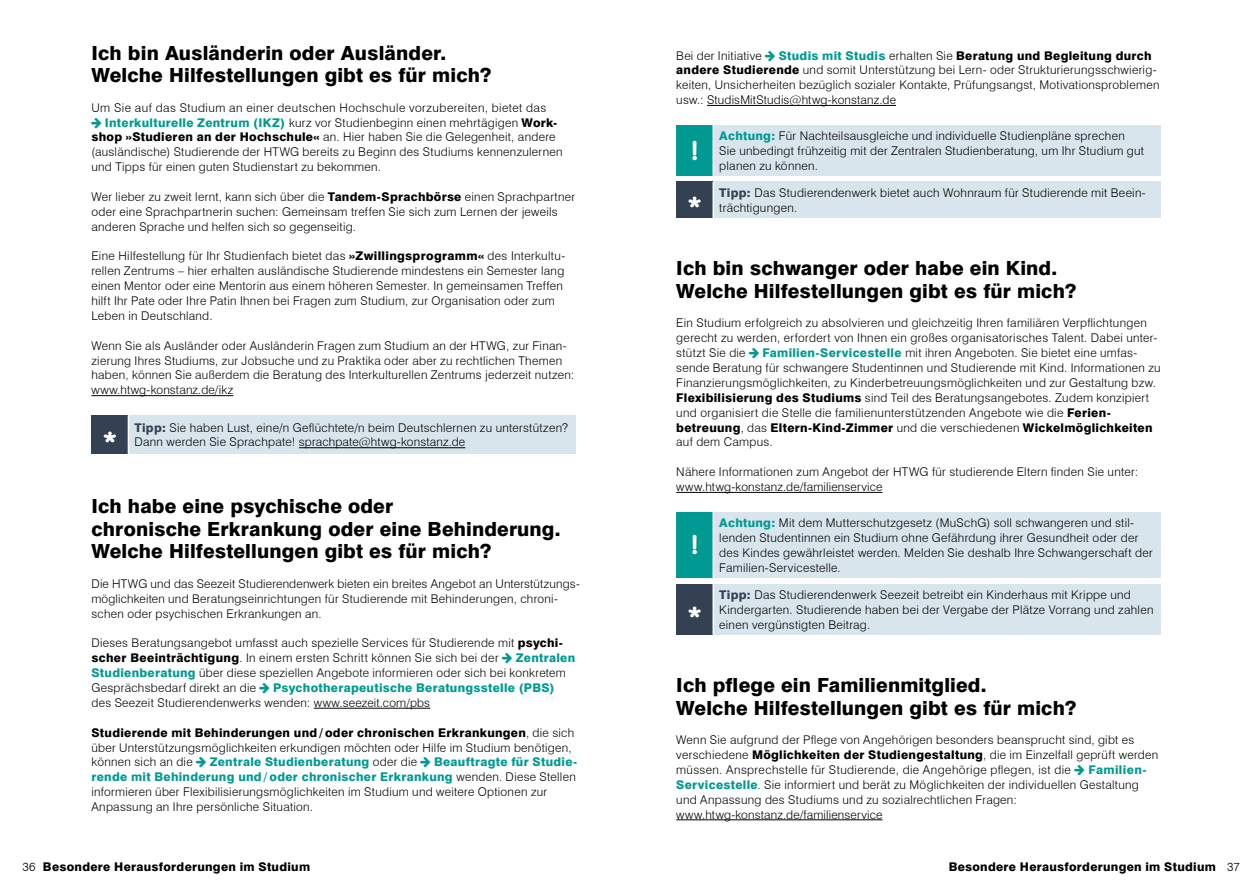
<style>
.page{position:relative;width:1259px;height:893px;background:#fff}
.page>*{position:absolute;margin:0;border:0;box-sizing:border-box;transform-origin:0 0}
.t1{font:700 27px "Blogger Sans";color:#fff}
.t2{font:800 19.5px/22.5px "Swiss 721 BT";letter-spacing:.01em;color:#000}
.t3{font:300 12px/14.9px "Swiss 721 BT";letter-spacing:.025em;color:#000}
.t4{font:800 12px "Swiss 721 BT";letter-spacing:.025em;color:#000}
.t5{font:800 12px "Swiss 721 BT";letter-spacing:.025em;color:#009a93}
.s1{font-weight:800;color:#009a93}
.s2{font-weight:800}
.s3{font-weight:800;color:#334152}
.s4{font-weight:300;color:#000}
.s5{font-weight:300}
</style>
<div class="page">
<hr style="left:91px;top:395px;width:142px;height:1px;background:#000">
<hr style="left:314px;top:708px;width:116px;height:1px;background:#000">
<div style="left:91px;top:415px;width:37px;height:39px;background:#334152"></div>
<div style="left:128px;top:415px;width:448px;height:39px;background:#d9e5ec"></div>
<hr style="left:128px;top:415px;width:1px;height:39px;background:#fff">
<hr style="left:299px;top:447px;width:166px;height:1px;background:#000">
<hr style="left:707px;top:105px;width:189px;height:1px;background:#000">
<hr style="left:676px;top:492px;width:206px;height:1px;background:#000">
<hr style="left:676px;top:819px;width:206px;height:1px;background:#000">
<div style="left:676px;top:125px;width:37px;height:51px;background:#009a93"></div>
<div style="left:713px;top:125px;width:447px;height:51px;background:#d9e5ec"></div>
<hr style="left:712px;top:125px;width:2px;height:51px;background:#fff">
<div style="left:676px;top:182px;width:37px;height:36px;background:#334152"></div>
<div style="left:713px;top:182px;width:447px;height:36px;background:#d9e5ec"></div>
<hr style="left:712px;top:182px;width:2px;height:36px;background:#fff">
<div style="left:676px;top:512px;width:37px;height:66px;background:#009a93"></div>
<div style="left:713px;top:512px;width:447px;height:66px;background:#d9e5ec"></div>
<hr style="left:712px;top:512px;width:2px;height:66px;background:#fff">
<div style="left:676px;top:584px;width:37px;height:51px;background:#334152"></div>
<div style="left:713px;top:584px;width:447px;height:51px;background:#d9e5ec"></div>
<hr style="left:712px;top:584px;width:2px;height:51px;background:#fff">
<h2 class="t2" style="left:91px;top:41px;width:401px">Ich bin Ausländerin oder Ausländer.<br>Welche Hilfestellungen gibt es für mich?</h2>
<p class="t3" style="left:91px;top:100px;width:456px">Um Sie auf das Studium an einer deutschen Hochschule vorzubereiten, bietet das</p>
<p class="t3" style="left:105px;top:115px;width:454px"><span class="s1">Interkulturelle Zentrum (IKZ)</span> kurz vor Studienbeginn einen mehrtägigen <span class="s2">Work-</span></p>
<p class="t3" style="left:91px;top:130px;width:466px"><span class="s2">shop »Studieren an der Hochschule«</span> an. Hier haben Sie die Gelegenheit, andere</p>
<p class="t3" style="left:91px;top:144px;width:472px">(ausländische) Studierende der HTWG bereits zu Beginn des Studiums kennenzulernen</p>
<p class="t3" style="left:91px;top:159px;width:291px">und Tipps für einen guten Studienstart zu bekommen.</p>
<p class="t3" style="left:91px;top:189px;width:485px">Wer lieber zu zweit lernt, kann sich über die <span class="s2">Tandem-Sprachbörse</span> einen Sprachpartner oder eine Sprachpartnerin suchen: Gemeinsam treffen Sie sich zum Lernen der jeweils anderen Sprache und helfen sich so gegenseitig.</p>
<p class="t3" style="left:91px;top:249px;width:475px">Eine Hilfestellung für Ihr Studienfach bietet das <span class="s2">»Zwillingsprogramm«</span> des Interkultu&shy;rellen Zentrums – hier erhalten ausländische Studierende mindestens ein Semester lang einen Mentor oder eine Mentorin aus einem höheren Semester. In gemeinsamen Treffen hilft Ihr Pate oder Ihre Patin Ihnen bei Fragen zum Studium, zur Organisation oder zum Leben in Deutschland.</p>
<p class="t3" style="left:91px;top:338px;width:484px">Wenn Sie als Ausländer oder Ausländerin Fragen zum Studium an der HTWG, zur Finan&shy;zierung Ihres Studiums, zur Jobsuche und zu Praktika oder aber zu rechtlichen Themen haben, können Sie außerdem die Beratung des Interkulturellen Zentrums jederzeit nutzen: www.htwg-konstanz.de/ikz</p>
<h1 class="t1" style="left:103px;top:425px;width:16px">*</h1>
<p class="t3" style="left:134px;top:420px;width:435px"><span class="s3">Tipp:</span> Sie haben Lust, eine/n Geflüchtete/n beim Deutschlernen zu unterstützen?<br>Dann werden Sie Sprachpate! sprachpate@htwg-konstanz.de</p>
<h2 class="t2" style="left:91px;top:495px;width:470px">Ich habe eine psychische oder<br>chronische Erkrankung oder eine Behinderung.<br>Welche Hilfestellungen gibt es für mich?</h2>
<p class="t3" style="left:91px;top:576px;width:490px">Die HTWG und das Seezeit Studierendenwerk bieten ein breites Angebot an Unterstützungs&shy;möglichkeiten und Beratungseinrichtungen für Studierende mit Behinderungen, chroni&shy;schen oder psychischen Erkrankungen an.</p>
<p class="t3" style="left:91px;top:636px;width:473px">Dieses Beratungsangebot umfasst auch spezielle Services für Studierende mit <span class="s2">psychi&shy;scher Beeinträchtigung</span>. In einem ersten Schritt können Sie sich bei der</p>
<p class="t3" style="left:91px;top:650px;width:485px;text-indent:424px"><span class="s1">Zentralen<br>Studienberatung</span> über diese speziellen Angebote informieren oder sich bei konkretem<br>Gesprächsbedarf direkt an die</p>
<p class="t5" style="left:273px;top:680px;width:283px">Psychotherapeutische Beratungsstelle (PBS)</p>
<p class="t3" style="left:91px;top:695px;width:340px">des Seezeit Studierendenwerks wenden: www.seezeit.com/pbs</p>
<p class="t3" style="left:91px;top:725px;width:484px"><span class="s2">Studierende mit Behinderungen und/ oder chronischen Erkrankungen</span>, die sich über Unterstützungsmöglichkeiten erkundigen möchten oder Hilfe im Studium benötigen, können sich an die</p>
<p class="t3" style="left:91px;top:755px;width:487px;text-indent:343px"><span class="s1">Beauftragte für Studie&shy;rende mit Behinderung und / oder chronischer Erkrankung</span> wenden. Diese Stellen informieren über Flexibilisierungsmöglichkeiten im Studium und weitere Optionen zur Anpassung an Ihre persönliche Situation.</p>
<p class="t5" style="left:210px;top:755px;width:209px">Zentrale Studienberatung <span class="s4">oder die</span></p>
<p class="t3" style="left:676px;top:48px;width:485px;text-indent:102px"><span class="s1">Studis mit Studis</span> erhalten Sie <span class="s2">Beratung und Begleitung durch andere Studierende</span> und somit Unterstützung bei Lern- oder Strukturierungsschwierig&shy;keiten, Unsicherheiten bezüglich sozialer Kontakte, Prüfungsangst, Motivationsproblemen usw.: StudisMitStudis@htwg-konstanz.de</p>
<h1 class="t1" style="left:691px;top:134px;width:9px">!</h1>
<p class="t3" style="left:719px;top:128px;width:426px"><span class="s1">Achtung:</span> Für Nachteilsausgleiche und individuelle Studienpläne sprechen<br>Sie unbedingt frühzeitig mit der Zentralen Studienberatung, um Ihr Studium gut planen zu können.</p>
<h1 class="t1" style="left:687px;top:190px;width:16px">*</h1>
<p class="t3" style="left:719px;top:185px;width:428px"><span class="s3">Tipp:</span> Das Studierendenwerk bietet auch Wohnraum für Studierende mit Beein&shy;trächtigungen.</p>
<p class="t3" style="left:676px;top:48px;width:87px">Bei der Initiative</p>
<h2 class="t2" style="left:676px;top:257px;width:401px">Ich bin schwanger oder habe ein Kind.<br>Welche Hilfestellungen gibt es für mich?</h2>
<p class="t3" style="left:676px;top:316px;width:482px">Ein Studium erfolgreich zu absolvieren und gleichzeitig Ihren familiären Verpflichtungen gerecht zu werden, erfordert von Ihnen ein großes organisatorisches Talent. Dabei unter&shy;stützt Sie die</p>
<p class="t3" style="left:676px;top:345px;width:486px;text-indent:86px"><span class="s1">Familien-Servicestelle</span> mit ihren Angeboten. Sie bietet eine umfas&shy;sende Beratung für schwangere Studentinnen und Studierende mit Kind. Informationen zu Finanzierungsmöglichkeiten, zu Kinderbetreuungsmöglichkeiten und zur Gestaltung bzw.<br><span class="s2">Flexibilisierung des Studiums</span> sind Teil des Beratungsangebotes. Zudem konzipiert und organisiert die Stelle die familienunterstützenden Angebote wie die <span class="s2">Ferien&shy;betreuung</span>, das <span class="s2">Eltern-Kind-Zimmer</span> und die verschiedenen <span class="s2">Wickelmöglichkeiten </span>auf dem Campus.</p>
<p class="t3" style="left:676px;top:464px;width:463px">Nähere Informationen zum Angebot der HTWG für studierende Eltern finden Sie unter: www.htwg-konstanz.de/familienservice</p>
<h1 class="t1" style="left:691px;top:529px;width:9px">!</h1>
<h1 class="t1" style="left:687px;top:600px;width:16px">*</h1>
<p class="t3" style="left:719px;top:515px;width:435px"><span class="s1">Achtung:</span> Mit dem Mutterschutzgesetz (MuSchG) soll schwangeren und stil&shy;lenden Studentinnen ein Studium ohne Gefährdung ihrer Gesundheit oder der des Kindes gewährleistet werden. Melden Sie deshalb Ihre Schwangerschaft der Familien-Servicestelle.</p>
<p class="t3" style="left:719px;top:587px;width:436px"><span class="s3">Tipp:</span> Das Studierendenwerk Seezeit betreibt ein Kinderhaus mit Krippe und<br>Kindergarten. Studierende haben bei der Vergabe der Plätze Vorrang und zahlen einen vergünstigten Beitrag.</p>
<h2 class="t2" style="left:676px;top:674px;width:401px">Ich pflege ein Familienmitglied.<br>Welche Hilfestellungen gibt es für mich?</h2>
<p class="t3" style="left:676px;top:732px;width:483px">Wenn Sie aufgrund der Pflege von Angehörigen besonders beansprucht sind, gibt es verschiedene <span class="s2">Möglichkeiten der Studiengestaltung</span>, die im Einzelfall geprüft werden müssen. Ansprechstelle für Studierende, die Angehörige pflegen, ist die</p>
<p class="t3" style="left:676px;top:762px;width:472px;text-indent:412px"><span class="s1">Familien-Servicestelle</span>. Sie informiert und berät zu Möglichkeiten der individuellen Gestaltung und Anpassung des Studiums und zu sozialrechtlichen Fragen: www.htwg-konstanz.de/familienservice</p>
<p class="t4" style="left:22px;top:859px;width:289px"><span class="s5">36</span> Besondere Herausforderungen im Studium</p>
<p class="t4" style="left:948px;top:859px;width:293px">Besondere Herausforderungen im Studium <span class="s5">37</span></p>
</div>
